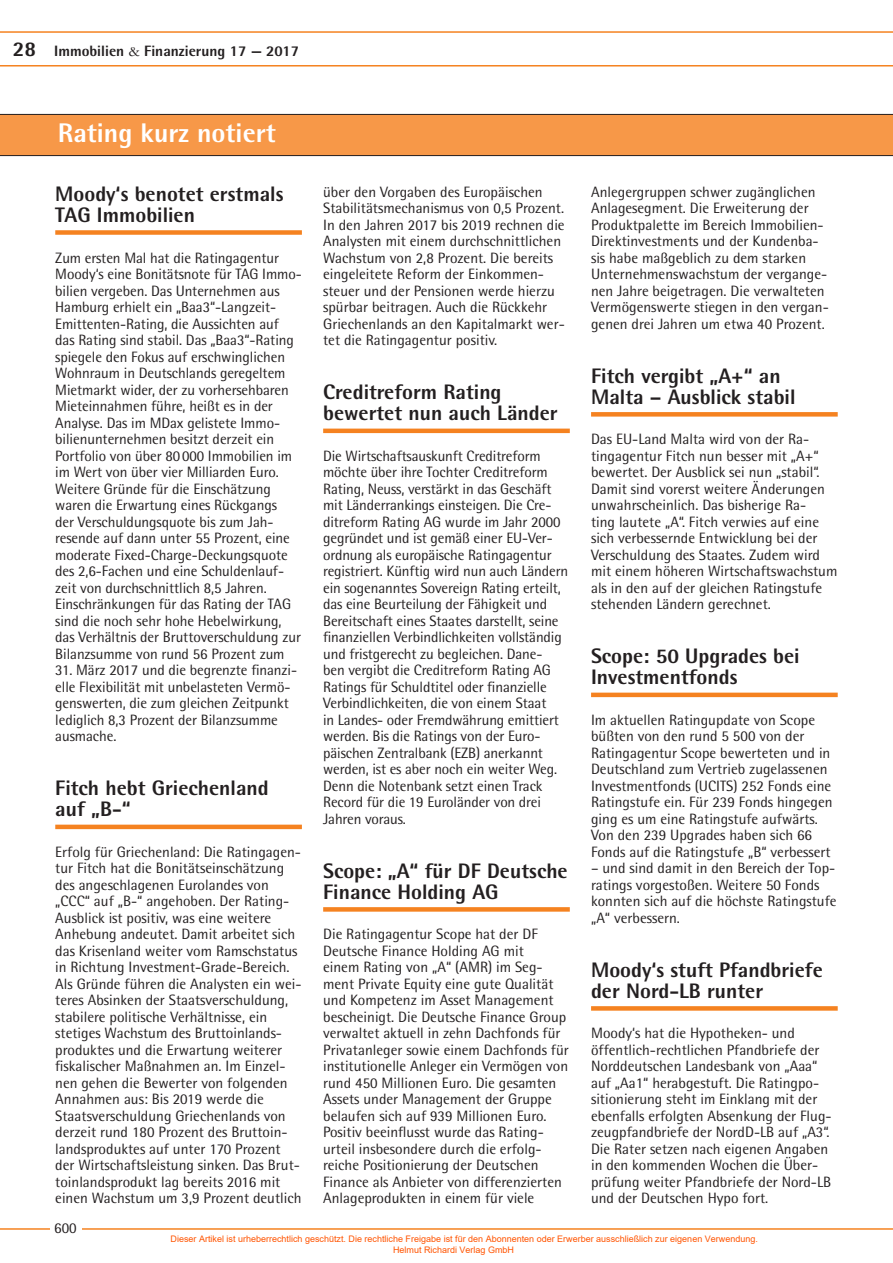
<style>
.page{position:relative;width:893px;height:1263px;background:#fff}
.page>*{position:absolute;margin:0;border:0;box-sizing:border-box;transform-origin:0 0}
.t1{font:800 27px "Rotis Semi Sans";color:#fff}
.t2{font:800 21px/21px "Rotis Semi Sans";color:#231f20}
.t3{font:15px/16.5px "Rotis Semi Sans";color:#231f20}
.t4{font:800 15px "Rotis Semi Sans";color:#231f20}
.t5{font:9px/10.8px "Arial";color:#ff5400}
.s1{font-family:"Garamond";font-weight:400}
</style>
<div class="page">
<div style="left:0;top:114px;width:893px;height:42px;background:#f79848"></div>
<hr style="left:0;top:1228px;width:893px;height:2px;background:#f58220">
<div style="left:55px;top:230px;width:247px;height:5px;background:#f58220"></div>
<hr style="left:55px;top:825px;width:247px;height:4px;background:#f58220">
<hr style="left:323px;top:429px;width:247px;height:4px;background:#f58220">
<div style="left:323px;top:907px;width:247px;height:5px;background:#f58220"></div>
<div style="left:591px;top:412px;width:247px;height:5px;background:#f58220"></div>
<hr style="left:591px;top:693px;width:247px;height:4px;background:#f58220">
<div style="left:591px;top:1006px;width:247px;height:5px;background:#f58220"></div>
<div style="left:50px;top:1214px;width:32px;height:31px;background:#fff"></div>
<svg style="left:0;top:31px;width:893px;height:36px"></svg>
<h2 class="t2" style="left:13px;top:38px;width:25px">28</h2>
<p class="t4" style="left:54px;top:41px;width:246px">Immobilien <span class="s1">&amp;</span> Finanzierung 17 — 2017</p>
<h1 class="t1" style="left:58px;top:116px;width:219px">Rating kurz notiert</h1>
<h2 class="t2" style="left:55px;top:183px;width:230px">Moody‘s benotet erstmals<br>TAG Immobilien</h2>
<p class="t3" style="left:55px;top:249px;width:248px">Zum ersten Mal hat die Ratingagentur Moody‘s eine Bonitätsnote für TAG Immo&shy;bilien vergeben. Das Unternehmen aus Hamburg erhielt ein „Baa3“-Langzeit-Emittenten-Rating, die Aussichten auf das Rating sind stabil. Das „Baa3“-Rating spiegele den Fokus auf erschwinglichen Wohnraum in Deutschlands geregeltem Mietmarkt wider, der zu vorhersehbaren Mieteinnahmen führe, heißt es in der Analyse. Das im MDax gelistete Immo&shy;bilienunternehmen besitzt derzeit ein Portfolio von über 80000 Immobilien im im Wert von über vier Milliarden Euro.<br>Weitere Gründe für die Einschätzung waren die Erwartung eines Rückgangs<br>der Verschuldungsquote bis zum Jah&shy;resende auf dann unter 55 Prozent, eine moderate Fixed-Charge-Deckungsquote des 2,6-Fachen und eine Schuldenlauf&shy;zeit von durchschnittlich 8,5 Jahren.<br>Einschränkungen für das Rating der TAG sind die noch sehr hohe Hebelwirkung, das Verhältnis der Bruttoverschuldung zur Bilanzsumme von rund 56 Prozent zum</p>
<p class="t3" style="left:55px;top:662px;width:243px">31. März 2017 und die begrenzte finanzi&shy;elle Flexibilität mit unbelasteten Vermö&shy;genswerten, die zum gleichen Zeitpunkt lediglich 8,3 Prozent der Bilanzsumme ausmache.</p>
<h2 class="t2" style="left:55px;top:777px;width:215px">Fitch hebt Griechenland auf „B-“</h2>
<p class="t3" style="left:55px;top:843px;width:248px">Erfolg für Griechenland: Die Ratingagen&shy;tur Fitch hat die Bonitätseinschätzung des angeschlagenen Eurolandes von „CCC“ auf „B-“ angehoben. Der Rating-Ausblick ist positiv, was eine weitere Anhebung andeutet. Damit arbeitet sich das Krisenland weiter vom Ramschstatus in Richtung Investment-Grade-Bereich.<br>Als Gründe führen die Analysten ein wei&shy;teres Absinken der Staatsverschuldung, stabilere politische Verhältnisse, ein stetiges Wachstum des Bruttoinlands&shy;produktes und die Erwartung weiterer fiskalischer Maßnahmen an. Im Einzel&shy;nen gehen die Bewerter von folgenden Annahmen aus: Bis 2019 werde die Staatsverschuldung Griechenlands von derzeit rund 180 Prozent des Bruttoin&shy;landsproduktes auf unter 170 Prozent der Wirtschaftsleistung sinken. Das Brut&shy;toinlandsprodukt lag bereits 2016 mit einen Wachstum um 3,9 Prozent deutlich</p>
<p class="t3" style="left:54px;top:1219px;width:24px">600</p>
<p class="t3" style="left:323px;top:183px;width:243px">über den Vorgaben des Europäischen Stabilitätsmechanismus von 0,5 Prozent.<br>In den Jahren 2017 bis 2019 rechnen die Analysten mit einem durchschnittlichen Wachstum von 2,8 Prozent. Die bereits eingeleitete Reform der Einkommen&shy;steuer und der Pensionen werde hierzu spürbar beitragen. Auch die Rückkehr Griechenlands an den Kapitalmarkt wer&shy;tet die Ratingagentur positiv.</p>
<h2 class="t2" style="left:323px;top:381px;width:236px">Creditreform Rating bewertet nun auch Länder</h2>
<p class="t3" style="left:323px;top:447px;width:247px">Die Wirtschaftsauskunft Creditreform möchte über ihre Tochter Creditreform Rating, Neuss, verstärkt in das Geschäft mit Länderrankings einsteigen. Die Cre&shy;ditreform Rating AG wurde im Jahr 2000 gegründet und ist gemäß einer EU-Ver&shy;ordnung als europäische Ratingagentur registriert. Künftig wird nun auch Ländern ein sogenanntes Sovereign Rating erteilt, das eine Beurteilung der Fähigkeit und Bereitschaft eines Staates darstellt, seine finanziellen Verbindlichkeiten vollständig und fristgerecht zu begleichen. Dane-<br>ben vergibt die Creditreform Rating AG Ratings für Schuldtitel oder finanzielle Verbindlichkeiten, die von einem Staat<br>in Landes- oder Fremdwährung emittiert werden. Bis die Ratings von der Euro&shy;päischen Zentralbank (EZB) anerkannt werden, ist es aber noch ein weiter Weg.<br>Denn die Notenbank setzt einen Track Record für die 19 Euroländer von drei Jahren voraus.</p>
<h2 class="t2" style="left:323px;top:859px;width:246px">Scope: „A“ für DF Deutsche<br>Finance Holding AG</h2>
<p class="t3" style="left:323px;top:926px;width:247px">Die Ratingagentur Scope hat der DF Deutsche Finance Holding AG mit<br>einem Rating von „A“ (AMR) im Seg&shy;ment Private Equity eine gute Qualität und Kompetenz im Asset Management bescheinigt. Die Deutsche Finance Group verwaltet aktuell in zehn Dachfonds für Privatanleger sowie einem Dachfonds für institutionelle Anleger ein Vermögen von rund 450 Millionen Euro. Die gesamten Assets under Management der Gruppe belaufen sich auf 939 Millionen Euro.<br>Positiv beeinflusst wurde das Rating&shy;urteil insbesondere durch die erfolg&shy;reiche Positionierung der Deutschen Finance als Anbieter von differenzierten Anlageprodukten in einem für viele</p>
<p class="t3" style="left:591px;top:183px;width:239px">Anlegergruppen schwer zugänglichen Anlagesegment. Die Erweiterung der Produktpalette im Bereich Immobilien-Direktinvestments und der Kundenba&shy;sis habe maßgeblich zu dem starken Unternehmenswachstum der vergange&shy;nen Jahre beigetragen. Die verwalteten Vermögenswerte stiegen in den vergan&shy;genen drei Jahren um etwa 40 Prozent.</p>
<h2 class="t2" style="left:591px;top:364px;width:206px">Fitch vergibt „A+“ an<br>Malta – Ausblick stabil</h2>
<p class="t3" style="left:591px;top:431px;width:248px">Das EU-Land Malta wird von der Ra&shy;tingagentur Fitch nun besser mit „A+“ bewertet. Der Ausblick sei nun „stabil“.<br>Damit sind vorerst weitere Änderungen unwahrscheinlich. Das bisherige Ra-<br>ting lautete „A“. Fitch verwies auf eine sich verbessernde Entwicklung bei der Verschuldung des Staates. Zudem wird mit einem höheren Wirtschaftswachstum als in den auf der gleichen Ratingstufe stehenden Ländern gerechnet.</p>
<h2 class="t2" style="left:591px;top:645px;width:210px">Scope: 50 Upgrades bei<br>Investmentfonds</h2>
<p class="t3" style="left:591px;top:711px;width:243px">Im aktuellen Ratingupdate von Scope büßten von den rund 5 500 von der Ratingagentur Scope bewerteten und in Deutschland zum Vertrieb zugelassenen Investmentfonds (UCITS) 252 Fonds eine Ratingstufe ein. Für 239 Fonds hingegen ging es um eine Ratingstufe aufwärts.<br>Von den 239 Upgrades haben sich 66<br>Fonds auf die Ratingstufe „B“ verbessert</p>
<p class="t3" style="left:591px;top:860px;width:247px">– und sind damit in den Bereich der Top&shy;ratings vorgestoßen. Weitere 50 Fonds konnten sich auf die höchste Ratingstufe „A“ verbessern.</p>
<h2 class="t2" style="left:591px;top:958px;width:233px">Moody‘s stuft Pfandbriefe der Nord-LB runter</h2>
<p class="t3" style="left:591px;top:1025px;width:242px">Moody‘s hat die Hypotheken- und öffentlich-rechtlichen Pfandbriefe der Norddeutschen Landesbank von „Aaa“ auf „Aa1“ herabgestuft. Die Ratingpo&shy;sitionierung steht im Einklang mit der ebenfalls erfolgten Absenkung der Flug&shy;zeugpfandbriefe der NordD-LB auf „A3“.<br>Die Rater setzen nach eigenen Angaben in den kommenden Wochen die Über&shy;prüfung weiter Pfandbriefe der Nord-LB und der Deutschen Hypo fort.</p>
<p class="t5" style="left:393px;top:1233px;width:366px;text-indent:-223px">Dieser Artikel ist urheberrechtlich geschützt. Die rechtliche Freigabe ist für den Abonnenten oder Erwerber ausschließlich zur eigenen Verwendung.<br>Helmut Richardi Verlag GmbH</p>
</div>
